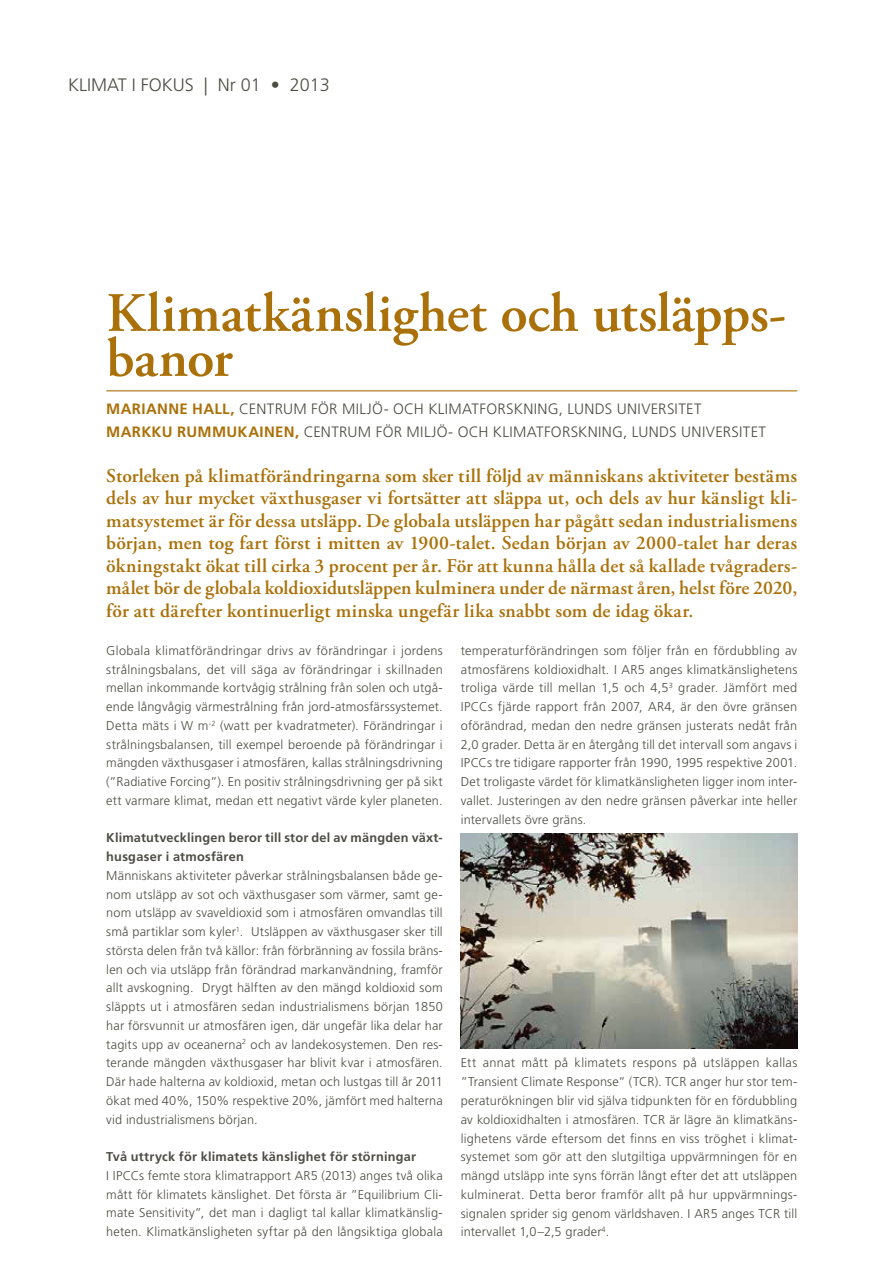
<style>
.page{position:relative;width:893px;height:1263px;background:#fff}
.page>*{position:absolute;margin:0;border:0;box-sizing:border-box;transform-origin:0 0}
.t1{font:600 55.5px/45px "Adobe Garamond Pro";letter-spacing:-.005em;color:#aa710a}
.t2{font:600 19.5px/22.5px "Adobe Garamond Pro";letter-spacing:.01em;color:#aa710a;text-align:justify}
.t3{font:300 18px "Frutiger LT Std";color:#4d4c44}
.t4{font:300 15px/22.5px "Frutiger LT Std";letter-spacing:.025em;color:#4d4c44}
.t5{font:300 12.75px/18.8px "Frutiger LT Std";letter-spacing:.015em;color:#4d4c44;text-align:justify}
.t6{font:700 12.75px/18.8px "Frutiger LT Std";letter-spacing:.015em;color:#4d4c44}
.s1{font-weight:700;color:#aa710a}
</style>
<div class="page">
<hr style="left:106px;top:390px;width:691px;height:1px;background:#aa710a">
<img style="left:461px;top:833px;width:336px;height:216px">
<h3 class="t3" style="left:68px;top:75px;width:263px">KLIMAT I FOKUS | Nr 01 • 2013</h3>
<h1 class="t1" style="left:106px;top:291px;width:681px">Klimatkänslighet och utsläpps&shy;banor</h1>
<p class="t4" style="left:106px;top:398px;width:661px"><span class="s1">Mariann e hall,</span> centrum för miljö- och klimatforskning, Lunds universitet <span class="s1">markku rummukainen,</span> centrum för miljö- och klimatforskning, Lunds universitet</p>
<p class="t2" style="left:106px;top:464px;width:692px">Storleken på klimatförändringarna som sker till följd av människans aktiviteter bestäms dels av hur mycket växthusgaser vi fortsätter att släppa ut, och dels av hur känsligt kli&shy;matsystemet är för dessa utsläpp. De globala utsläppen har pågått sedan industrialismens början, men tog fart först i mitten av 1900-talet. Sedan början av 2000-talet har deras ökningstakt ökat till cirka 3 procent per år. För att kunna hålla det så kallade tvågraders&shy;målet bör de globala koldioxidutsläppen kulminera under de närmast åren, helst före 2020, för att därefter kontinuerligt minska ungefär lika snabbt som de idag ökar.</p>
<p class="t5" style="left:106px;top:641px;width:338px">G lobala klimatförändringar drivs av förändringar i jordens strålningsbalans, det vill säga av förändringar i skillnaden mellan inkommande kortvågig strålning från solen och utgå&shy;ende långvågig värmestrålning från jord-atmosfärssystemet.<br>Detta mäts i W m<sup>-2</sup> (watt per kvadratmeter). Förändringar i strålningsbalansen, till exempel beroende på förändringar i mängden växthusgaser i atmosfären, kallas strålningsdrivning (”Radiative Forcing”). En positiv strålningsdrivning ger på sikt ett varmare klimat, medan ett negativt värde kyler planeten.</p>
<p class="t6" style="left:106px;top:829px;width:338px">Klimatutvecklingen beror till stor del av mängden växt&shy;husgaser i atmosfären</p>
<p class="t5" style="left:106px;top:866px;width:338px">Människans aktiviteter påverkar strålningsbalansen både ge&shy;nom utsläpp av sot och växthusgaser som värmer, samt ge&shy;nom utsläpp av svaveldioxid som i atmosfären omvandlas till små partiklar som kyler<sup>1</sup>. Utsläppen av växthusgaser sker till största delen från två källor: från förbränning av fossila bräns&shy;len och via utsläpp från förändrad markanvändning, framför allt avskogning. Drygt hälften av den mängd koldioxid som släppts ut i atmosfären sedan industrialismens början 1850 har försvunnit ur atmosfären igen, där ungefär lika delar har tagits upp av oceanerna<sup>2</sup> och av landekosystemen. Den res&shy;terande mängden växthusgaser har blivit kvar i atmosfären.<br>Där hade halterna av koldioxid, metan och lustgas till år 2011 ökat med 40%, 150% respektive 20%, jämfört med halterna vid industrialismens början.</p>
<p class="t6" style="left:106px;top:1147px;width:311px">Två uttryck för klimatets känslighet för störningar</p>
<p class="t5" style="left:106px;top:1166px;width:338px">I I PCCs femte stora klimatrapport AR5 (2013) anges två olika mått för klimatets känslighet. Det första är ”Equilibrium Cli&shy;mate Sensitivity”, det man i dagligt tal kallar klimatkänslig&shy;heten. Klimatkänsligheten syftar på den långsiktiga globala</p>
<p class="t5" style="left:461px;top:641px;width:338px">temperaturförändringen som följer från en fördubbling av atmosfärens koldioxidhalt. I AR5 anges klimatkänslighetens troliga värde till mellan 1,5 och 4,5<sup>3</sup> grader. Jämfört med I PCCs fjärde rapport från 2007, AR4, är den övre gränsen oförändrad, medan den nedre gränsen justerats nedåt från 2,0 grader. Detta är en återgång till det intervall som angavs i I PCCs tre tidigare rapporter från 1990, 1995 respektive 2001.<br>Det troligaste värdet för klimatkänsligheten ligger inom inter&shy;vallet. Justeringen av den nedre gränsen påverkar inte heller intervallets övre gräns.</p>
<p class="t5" style="left:461px;top:1054px;width:338px">Ett annat mått på klimatets respons på utsläppen kallas ”Transient Climate Response” (TCR). TCR</p>
<p class="t5" style="left:461px;top:1073px;width:338px;text-indent:229px">anger hur stor tem&shy;peraturökningen blir vid själva tidpunkten för en fördubbling av koldioxidhalten i atmosfären. TCR</p>
<p class="t5" style="left:461px;top:1110px;width:338px;text-indent:209px">är lägre än klimatkäns&shy;lighetens värde eftersom det finns en viss tröghet i klimat&shy;systemet som gör att den slutgiltiga uppvärmningen för en mängd utsläpp inte syns förrän långt efter det att utsläppen kulminerat. Detta beror framför allt på hur uppvärmnings&shy;signalen sprider sig genom världshaven. I AR5 anges TCR</p>
<p class="t5" style="left:784px;top:1204px;width:15px">till</p>
<p class="t5" style="left:461px;top:1223px;width:150px">intervallet 1,0–2,5 grader<sup>4</sup>.</p>
</div>
